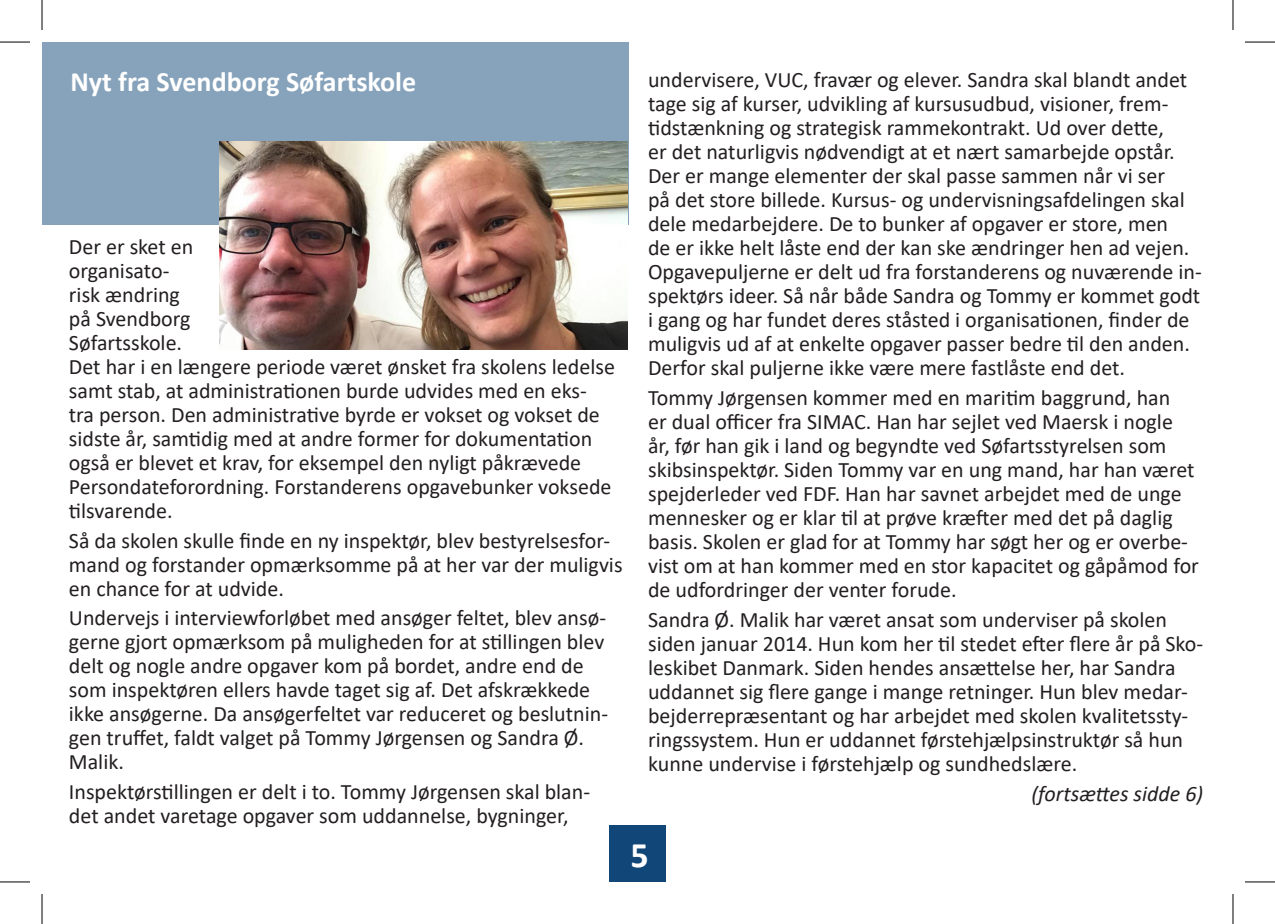
<style>
.page{position:relative;width:1275px;height:924px;background:#fff}
.page>*{position:absolute;margin:0;border:0;box-sizing:border-box;transform-origin:0 0}
.t1{font:700 36px "Calibri";color:#fff}
.t2{font:700 28px "Calibri";color:#fff}
.t3{font:22px/24px "Calibri";color:#231f20}
.t4{font:italic 22px "Calibri";color:#231f20}
</style>
<div class="page">
<div style="left:42px;top:42px;width:587px;height:183px;background:#87a3bb"></div>
<div style="left:609px;top:824px;width:57px;height:57px;background:#104778"></div>
<img style="left:219px;top:141px;width:408px;height:208px">
<hr style="left:0;top:42px;width:30px;height:1px;background:#000">
<hr style="left:1245px;top:42px;width:30px;height:1px;background:#000">
<hr style="left:0;top:881px;width:30px;height:1px;background:#000">
<hr style="left:1245px;top:881px;width:30px;height:1px;background:#000">
<hr style="left:42px;top:0;width:1px;height:30px;background:#000">
<hr style="left:42px;top:893px;width:1px;height:30px;background:#000">
<hr style="left:1232px;top:0;width:1px;height:30px;background:#000">
<hr style="left:1232px;top:893px;width:1px;height:30px;background:#000">
<p class="t2" style="left:70px;top:62px;width:347px">Nyt fra Svendborg Søfartskole</p>
<p class="t3" style="left:69px;top:234px;width:547px">Der er sket en<br>organisato-<br>risk ændring<br>på Svendborg<br>Søfartsskole.<br>Det har i en længere periode været ønsket fra skolens ledelse samt stab, at administrationen burde udvides med en eks&shy;tra person. Den administrative byrde er vokset og vokset de sidste år, samtidig med at andre former for dokumentation også er blevet et krav, for eksempel den nyligt påkrævede Persondateforordning. Forstanderens opgavebunker voksede tilsvarende.</p>
<p class="t3" style="left:69px;top:527px;width:555px">Så da skolen skulle finde en ny inspektør, blev bestyrelsesfor&shy;mand og forstander opmærksomme på at her var der muligvis en chance for at udvide.</p>
<p class="t3" style="left:69px;top:605px;width:541px">Undervejs i interviewforløbet med ansøger feltet, blev ansø&shy;gerne gjort opmærksom på muligheden for at stillingen blev delt og nogle andre opgaver kom på bordet, andre end de som inspektøren ellers havde taget sig af. Det afskrækkede ikke ansøgerne. Da ansøgerfeltet var reduceret og beslutnin&shy;gen truffet, faldt valget på Tommy Jørgensen og Sandra Ø.<br>Malik.</p>
<p class="t3" style="left:69px;top:779px;width:523px">Inspektørstillingen er delt i to. Tommy Jørgensen skal blan&shy;det andet varetage opgaver som uddannelse, bygninger,</p>
<p class="t3" style="left:648px;top:67px;width:555px">undervisere, VUC, fravær og elever. Sandra skal blandt andet tage sig af kurser, udvikling af kursusudbud, visioner, frem&shy;tidstænkning og strategisk rammekontrakt. Ud over dette,<br>er det naturligvis nødvendigt at et nært samarbejde opstår.<br>Der er mange elementer der skal passe sammen når vi ser<br>på det store billede. Kursus- og undervisningsafdelingen skal dele medarbejdere. De to bunker af opgaver er store, men<br>de er ikke helt låste end der kan ske ændringer hen ad vejen.<br>Opgavepuljerne er delt ud fra forstanderens og nuværende in&shy;spektørs ideer. Så når både Sandra og Tommy er kommet godt i gang og har fundet deres ståsted i organisationen, finder de muligvis ud af at enkelte opgaver passer bedre til den anden.<br>Derfor skal puljerne ikke være mere fastlåste end det.</p>
<p class="t3" style="left:648px;top:385px;width:552px">Tommy Jørgensen kommer med en maritim baggrund, han<br>er dual officer fra SIMAC. Han har sejlet ved Maersk i nogle år, før han gik i land og begyndte ved Søfartsstyrelsen som skibsinspektør. Siden Tommy var en ung mand, har han været spejderleder ved FDF. Han har savnet arbejdet med de unge mennesker og er klar til at prøve kræfter med det på daglig basis. Skolen er glad for at Tommy har søgt her og er overbe&shy;vist om at han kommer med en stor kapacitet og gåpåmod for de udfordringer der venter forude.</p>
<p class="t3" style="left:648px;top:606px;width:556px">Sandra Ø. Malik har været ansat som underviser på skolen siden januar 2014. Hun kom her til stedet efter flere år på Sko&shy;leskibet Danmark. Siden hendes ansættelse her, har Sandra uddannet sig flere gange i mange retninger. Hun blev medar&shy;bejderrepræsentant og har arbejdet med skolen kvalitetssty&shy;ringssystem. Hun er uddannet førstehjælpsinstruktør så hun kunne undervise i førstehjælp og sundhedslære.</p>
<p class="t4" style="left:1031px;top:777px;width:173px">(fortsættes sidde 6)</p>
<p class="t1" style="left:630px;top:829px;width:20px">5</p>
</div>
